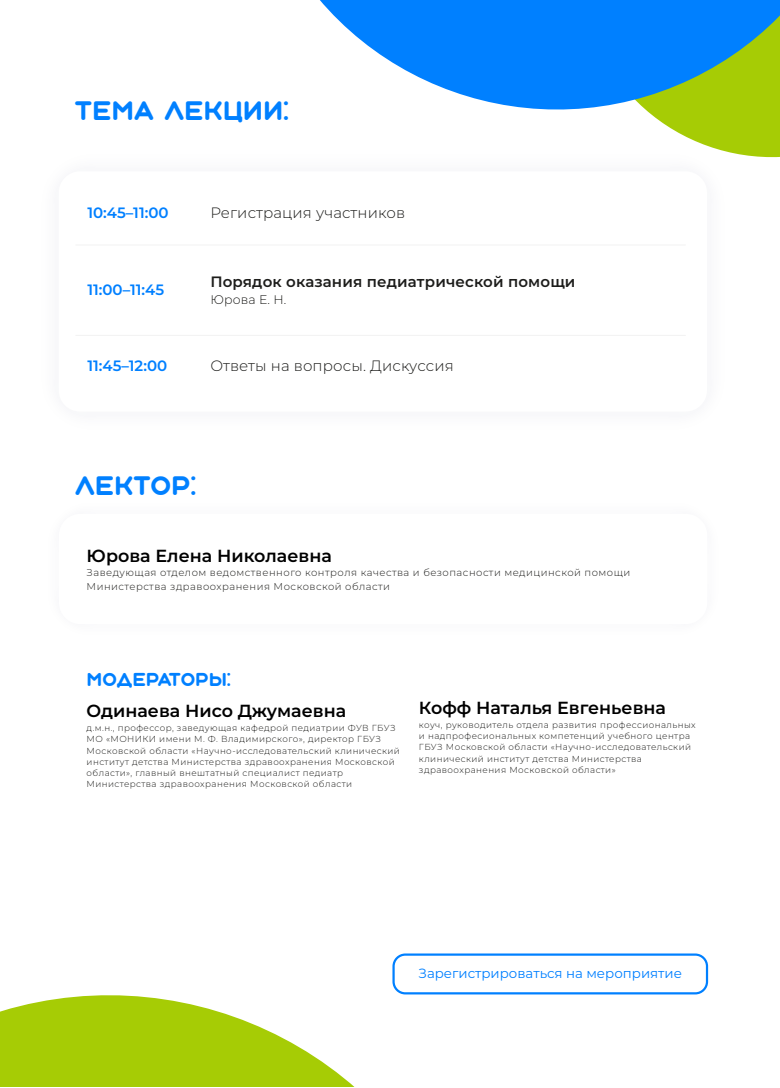
<style>
.page{position:relative;width:780px;height:1088px;background:#fff}
.page>*{position:absolute;margin:0;border:0;box-sizing:border-box;transform-origin:0 0}
.t1{font:25px "Aqum";color:#0080ff}
.t2{font:600 17.5px "Montserrat";color:#000}
.t3{font:17.5px "Aqum";color:#0080ff}
.t4{font:300 15px "Montserrat";letter-spacing:.01em;color:#1d1d1b}
.t5{font:600 15px "Montserrat";letter-spacing:.01em;color:#1d1d1b}
.t6{font:600 15px "Montserrat";color:#0080ff}
.t7{font:13.38px "Montserrat";color:#0080ff}
.t8{font:300 12.5px "Montserrat";letter-spacing:.01em;color:#1d1d1b}
.t9{font:300 10px/13.8px "Montserrat";letter-spacing:.05em;color:#1d1d1b}
.t10{font:300 8.75px/11.2px "Montserrat";letter-spacing:.05em;color:#1d1d1b}
</style>
<div class="page">
<div style="left:392px;top:953px;width:316px;height:41px;border:2px solid #0080ff;border-radius:12px"></div>
<svg style="left:0;top:953px;width:483px;height:134px"></svg>
<svg style="left:320px;top:0;width:460px;height:153px;fill:#0080ff"></svg>
<img style="left:320px;top:126px;width:432px;height:30px">
<hr style="left:75px;top:245px;width:610px;height:1px;background:#f2f2f2">
<hr style="left:75px;top:335px;width:610px;height:1px;background:#f2f2f2">
<h1 class="t1" style="left:75px;top:96px;width:216px">Тема лекции:</h1>
<h3 class="t6" style="left:87px;top:203px;width:83px">10:45–11:00</h3>
<h3 class="t4" style="left:210px;top:203px;width:196px">Регистрация участников</h3>
<h3 class="t6" style="left:87px;top:280px;width:78px">11:00–11:45</h3>
<h3 class="t5" style="left:210px;top:271px;width:366px">Порядок оказания педиатрической помощи</h3>
<h3 class="t8" style="left:210px;top:291px;width:78px">Юрова Е. Н.</h3>
<h3 class="t6" style="left:87px;top:356px;width:81px">11:45–12:00</h3>
<h3 class="t4" style="left:210px;top:356px;width:245px">Ответы на вопросы. Дискуссия</h3>
<h1 class="t1" style="left:75px;top:471px;width:123px">Лектор:</h1>
<h2 class="t2" style="left:87px;top:544px;width:247px">Юрова Елена Николаевна</h2>
<p class="t9" style="left:87px;top:565px;width:545px">Заведующая отделом ведомственного контроля качества и безопасности медицинской помощи<br>Министерства здравоохранения Московской области</p>
<h2 class="t3" style="left:87px;top:668px;width:146px">Модераторы:</h2>
<h2 class="t2" style="left:87px;top:699px;width:261px">Одинаева Нисо Джумаевна</h2>
<p class="t10" style="left:87px;top:722px;width:315px">д.м.н., профессор, заведующая кафедрой педиатрии ФУВ ГБУЗ МО «МОНИКИ имени М. Ф. Владимирского», директор ГБУЗ Московской области «Научно-исследовательский клинический институт детства Министерства здравоохранения Московской области», главный внештатный специалист педиатр Министерства здравоохранения Московской области</p>
<h2 class="t2" style="left:419px;top:696px;width:248px">Кофф Наталья Евгеньевна</h2>
<p class="t10" style="left:419px;top:719px;width:278px">коуч, руководитель отдела развития профессиональных и надпрофесиональных компетенций учебного центра ГБУЗ Московской области «Научно-исследовательский клинический институт детства Министерства здравоохранения Московской области»</p>
<h3 class="t7" style="left:418px;top:964px;width:265px">Зарегистрироваться на мероприятие</h3>
</div>
